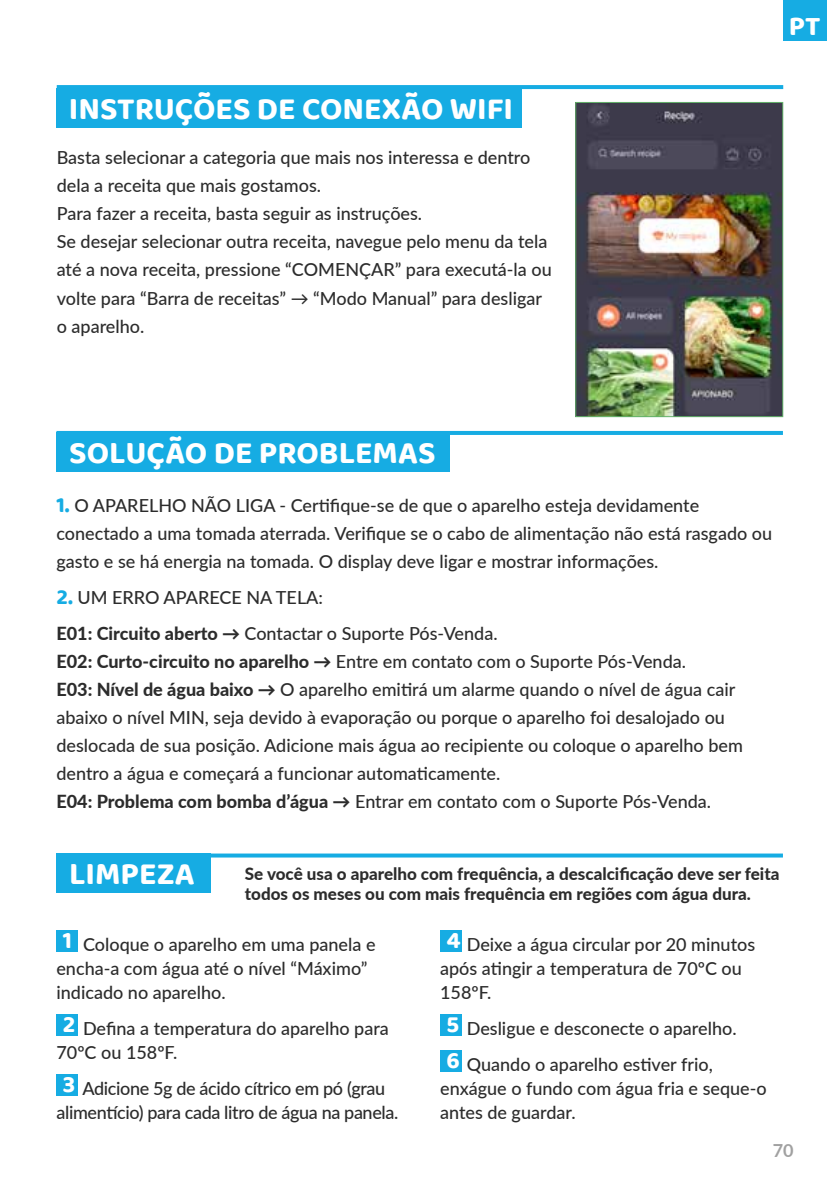
<style>
.page{position:relative;width:840px;height:1191px;background:#fff}
.page>*{position:absolute;margin:0;border:0;box-sizing:border-box;transform-origin:0 0}
.t1{font:700 32px "Baloo 2";color:#fff}
.t2{font:700 28px "Baloo 2";color:#fff}
.t3{font:500 18px/28px "Lato";color:#2c2c2c}
.t4{font:500 18px/24px "Lato";letter-spacing:-.02em;color:#2c2c2c;text-align:center}
.t5{font:700 18px "Lato";color:#a1a1a1}
.t6{font:800 17px/20px "Lato";color:#2c2c2c}
.s1{font-family:"Baloo 2";font-weight:700;font-size:22px;color:#16ace3}
.s2{font-weight:800}
</style>
<div class="page">
<div style="left:782px;top:0;width:43px;height:41px;background:#16ace3"></div>
<div style="left:56px;top:432px;width:393px;height:40px;background:#16ace3"></div>
<hr style="left:56px;top:431px;width:726px;height:4px;background:#16ace3">
<div style="left:56px;top:930px;width:22px;height:22px;background:#16ace3"></div>
<div style="left:56px;top:1014px;width:22px;height:22px;background:#16ace3"></div>
<div style="left:56px;top:1074px;width:22px;height:22px;background:#16ace3"></div>
<div style="left:56px;top:853px;width:155px;height:40px;background:#16ace3"></div>
<svg style="left:211px;top:853px;width:571px;height:4px;background:#35b7e6"></svg>
<div style="left:440px;top:930px;width:21px;height:22px;background:#16ace3"></div>
<div style="left:440px;top:1014px;width:21px;height:22px;background:#16ace3"></div>
<div style="left:440px;top:1050px;width:21px;height:22px;background:#16ace3"></div>
<img style="left:577px;top:104px;width:203px;height:311px">
<div style="left:575px;top:102px;width:207px;height:315px;border:1px solid #63b26a"></div>
<svg style="left:57px;top:85px;width:725px;height:4px;background:#1aade3"></svg>
<div style="left:56px;top:88px;width:466px;height:40px;background:#16ace3"></div>
<h1 class="t1" style="left:69px;top:89px;width:445px">INSTRUÇÕES DE CONEXÃO WIFI</h1>
<p class="t3" style="left:57px;top:143px;width:496px">Basta selecionar a categoria que mais nos interessa e dentro dela a receita que mais gostamos.<br>Para fazer a receita, basta seguir as instruções.<br>Se desejar selecionar outra receita, navegue pelo menu da tela até a nova receita, pressione “COMENÇAR” para executá-la ou volte para “Barra de receitas” → “Modo Manual” para desligar o aparelho.</p>
<h2 class="t2" style="left:788px;top:9px;width:33px">PT</h2>
<h1 class="t1" style="left:69px;top:433px;width:368px">SOLUÇÃO DE PROBLEMAS</h1>
<p class="t3" style="left:56px;top:490px;width:49px"><span class="s1">1.</span> O aparelho</p>
<p class="t3" style="left:191px;top:490px;width:56px">não liga</p>
<p class="t3" style="left:56px;top:490px;width:717px;text-indent:223px">- Certifique-se de que o aparelho esteja devidamente conectado a uma tomada aterrada. Verifique se o cabo de alimentação não está rasgado ou gasto e se há energia na tomada. O display deve ligar e mostrar informações.</p>
<p class="t3" style="left:56px;top:582px;width:68px"><span class="s1">2.</span> Um erro</p>
<p class="t3" style="left:163px;top:582px;width:13px">aparece</p>
<p class="t3" style="left:246px;top:582px;width:42px">na tela</p>
<p class="t3" style="left:56px;top:578px;width:442px;line-height:36px;text-indent:262px">:<br><span class="s2">E01: Circuito aberto →</span> Contactar o Suporte Pós-Venda.</p>
<p class="t3" style="left:56px;top:646px;width:687px"><span class="s2">E02: Curto-circuito no aparelho →</span> Entre em contato com o Suporte Pós-Venda.<br><span class="s2">E03: Nível de água baixo →</span> O aparelho emitirá um alarme quando o nível de água cair abaixo o nível MIN, seja devido à evaporação ou porque o aparelho foi desalojado ou deslocada de sua posição. Adicione mais água ao recipiente ou coloque o aparelho bem dentro a água e começará a funcionar automaticamente.<br><span class="s2">E04: Problema com bomba d’água →</span> Entrar em contato com o Suporte Pós-Venda.</p>
<h1 class="t1" style="left:69px;top:854px;width:127px">LIMPEZA</h1>
<p class="t6" style="left:245px;top:863px;width:536px">Se você usa o aparelho com frequência, a descalcificação deve ser feita todos os meses ou com mais frequência em regiões com água dura.</p>
<p class="t3" style="left:440px;top:932px;width:316px;line-height:24px;text-indent:6px"><sup>4</sup> Deixe a água circular por 20 minutos após atingir a temperatura de 70ºC ou<br>158ºF.</p>
<p class="t3" style="left:446px;top:1010px;width:291px;line-height:36px"><sup>5</sup> Desligue e desconecte o aparelho.<br><sup>6</sup> Quando o aparelho estiver frio,</p>
<p class="t3" style="left:440px;top:1076px;width:328px;line-height:24px">enxágue o fundo com água fria e seque-o antes de guardar.</p>
<p class="t3" style="left:56px;top:932px;width:320px;line-height:24px;text-indent:6px"><sup>1</sup> Coloque o aparelho em uma panela e encha-a com água até o nível “Máximo” indicado no aparelho.</p>
<p class="t3" style="left:56px;top:1016px;width:334px;line-height:24px;text-indent:6px"><sup>2</sup> Defina a temperatura do aparelho para<br>70ºC ou 158ºF.</p>
<p class="t4" style="left:56px;top:1076px;width:343px"><sup>3</sup> Adicione 5g de ácido cítrico em pó (grau alimentício) para cada litro de água na panela.</p>
<p class="t5" style="left:772px;top:1137px;width:22px">70</p>
</div>
